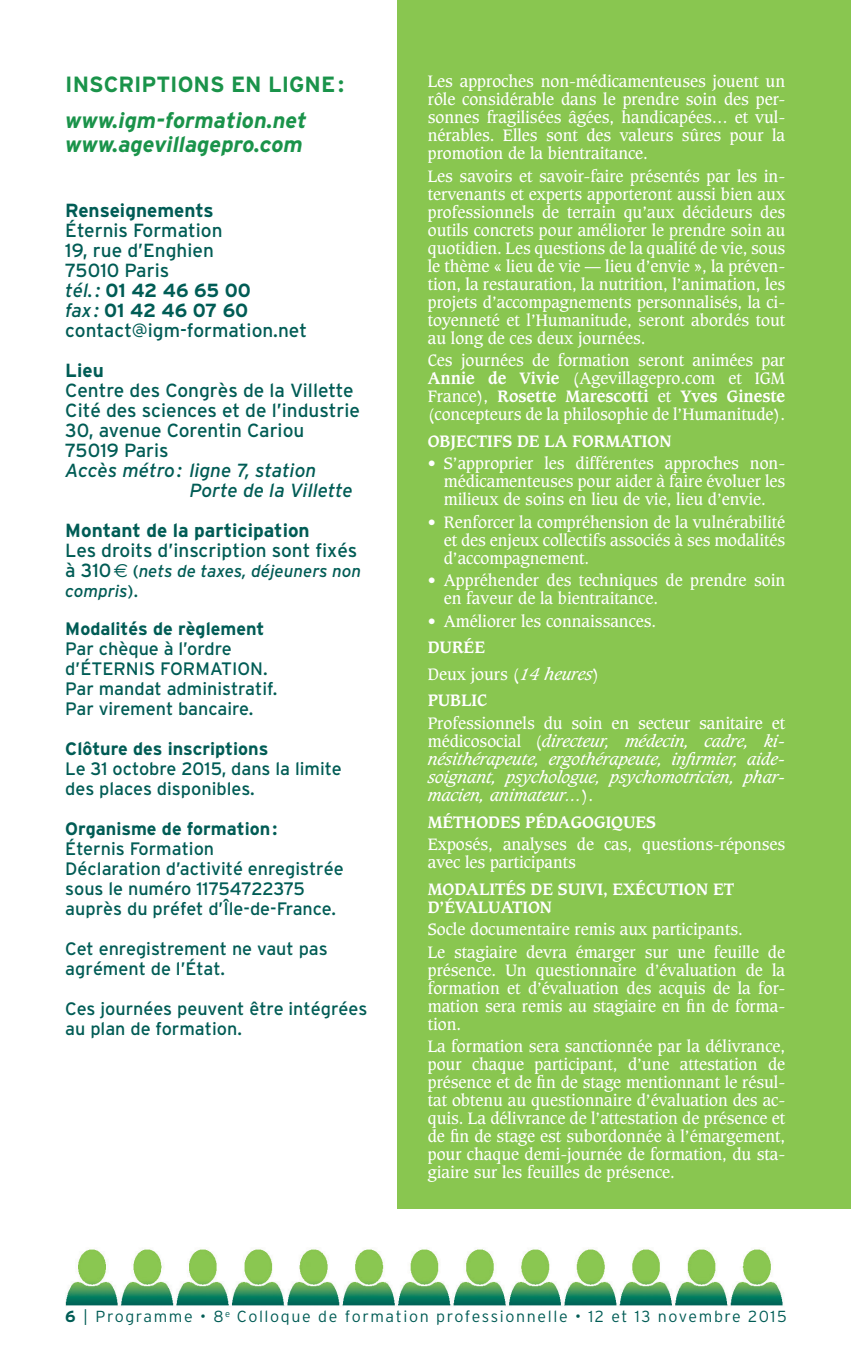
<style>
.page{position:relative;width:851px;height:1361px;background:#fff}
.page>*{position:absolute;margin:0;border:0;box-sizing:border-box;transform-origin:0 0}
.t1{font:italic 700 22px/24px "Interstate";color:#1a934a}
.t2{font:700 22px "Interstate";color:#1a934a}
.t3{font:19px/20px "Interstate";color:#005c55}
.t4{font:700 19px "Interstate";color:#005c55}
.t5{font:italic 19px/20px "Interstate";color:#005c55}
.t6{font:18px/20px "Interstate";color:#005c55}
.t7{font:700 18px "Interstate";color:#005c55}
.t8{font:italic 17px/20px "Interstate";color:#005c55}
.t9{font:16px/18px "Caxton";color:#fff;text-align:justify}
.t10{font:italic 16px/18px "Caxton";color:#fff;text-align:justify}
.t11{font:700 16px/26.6px "Caxton";color:#fff}
.t12{font:300 16px "Interstate";letter-spacing:.1em;color:#005c55}
.s1{font-style:italic}
.s2{font-weight:700}
.s3{font-style:normal;font-size:19px}
.s4{font-family:"Euro Sans";font-style:normal;font-size:19px}
.s5{font-style:normal}
.s6{font-weight:400}
.s7{font-weight:400;font-style:italic}
</style>
<div class="page">
<img style="left:65px;top:1249px;width:718px;height:57px">
<div style="left:397px;top:0;width:453px;height:1208px;background:#89c650"></div>
<h1 class="t2" style="left:65px;top:76px;width:280px">INSCRIPTIONS EN LIGNE :</h1>
<h1 class="t1" style="left:65px;top:110px;width:243px">www.igm-formation.net www.agevillagepro.com</h1>
<p class="t4" style="left:65px;top:203px;width:150px">Renseignements</p>
<p class="t3" style="left:65px;top:222px;width:243px">Éternis Formation<br>19, rue d’Enghien<br>75010 Paris<br><span class="s1">tél. :</span> <span class="s2">01 42 46 65 00<br></span><span class="s1">fax :</span> <span class="s2">01 42 46 07 60 </span>contact@igm-formation.net</p>
<p class="t4" style="left:65px;top:363px;width:40px">Lieu</p>
<p class="t3" style="left:65px;top:382px;width:296px">Centre des Congrès de la Villette<br>Cité des sciences et de l’industrie<br>30, avenue Corentin Cariou<br>75019 Paris</p>
<p class="t5" style="left:189px;top:460px;width:165px;text-indent:-124px">Accès métro : ligne 7, station<br>Porte de la Villette</p>
<p class="t4" style="left:65px;top:523px;width:246px">Montant de la participation</p>
<p class="t3" style="left:65px;top:542px;width:293px">Les droits d’inscription sont fixés</p>
<p class="t8" style="left:65px;top:561px;width:297px"><span class="s3">à 310</span><span class="s4">€</span> <span class="s5">(</span>nets de taxes, déjeuners non compris<span class="s5">).</span></p>
<p class="t7" style="left:65px;top:621px;width:201px">Modalités de règlement</p>
<p class="t6" style="left:65px;top:640px;width:213px">Par chèque à l’ordre d’ÉTERNIS FORMATION.<br>Par mandat administratif.<br>Par virement bancaire.</p>
<p class="t7" style="left:65px;top:741px;width:204px">Clôture des inscriptions</p>
<p class="t6" style="left:65px;top:760px;width:278px">Le 31 octobre 2015, dans la limite des places disponibles.</p>
<p class="t7" style="left:65px;top:821px;width:214px">Organisme de formation :</p>
<p class="t6" style="left:65px;top:840px;width:280px">Éternis Formation<br>Déclaration d’activité enregistrée sous le numéro 11754722375 auprès du préfet d’Île-de-France.</p>
<p class="t6" style="left:65px;top:940px;width:264px">Cet enregistrement ne vaut pas agrément de l’État.</p>
<p class="t6" style="left:65px;top:1000px;width:303px">Ces journées peuvent être intégrées au plan de formation.</p>
<p class="t9" style="left:427px;top:73px;width:359px">Les approches non-médicamenteuses jouent un rôle considérable dans le prendre soin des per&shy;sonnes fragilisées âgées, handicapées… et vul&shy;nérables. Elles sont des valeurs sûres pour la promotion de la bientraitance.</p>
<p class="t9" style="left:427px;top:168px;width:359px">Les savoirs et savoir-faire présentés par les in&shy;tervenants et experts apporteront aussi bien aux professionnels de terrain qu’aux décideurs des outils concrets pour améliorer le prendre soin au quotidien. Les questions de la qualité de vie, sous le thème « lieu de vie — lieu d’envie », la préven&shy;tion, la restauration, la nutrition, l’animation, les projets d’accompagnements personnalisés, la ci&shy;toyenneté et l’Humanitude, seront abordés tout au long de ces deux journées.</p>
<p class="t9" style="left:427px;top:353px;width:359px">Ces journées de formation seront animées par <span class="s2">Annie de Vivie</span> (Agevillagepro.com et IGM France), <span class="s2">Rosette Marescotti</span> et <span class="s2">Yves Gineste </span>(concepteurs de la philosophie de l’Humanitude).</p>
<p class="t11" style="left:427px;top:429px;width:245px">OBJECTIFS DE LA FORMATION</p>
<p class="t9" style="left:443px;top:456px;width:343px;text-indent:-16px">• S’approprier les différentes approches non&shy;médicamenteuses pour aider à faire évoluer les milieux de soins en lieu de vie, lieu d’envie.</p>
<p class="t9" style="left:443px;top:514px;width:343px;text-indent:-16px">• Renforcer la compréhension de la vulnérabilité et des enjeux collectifs associés à ses modalités d’accompagnement.</p>
<p class="t9" style="left:443px;top:573px;width:343px;text-indent:-16px">• Appréhender des techniques de prendre soin en faveur de la bientraitance.</p>
<p class="t9" style="left:427px;top:613px;width:230px">• Améliorer les connaissances.</p>
<p class="t11" style="left:427px;top:635px;width:173px">DURÉE<br><span class="s6">Deux jours (</span><span class="s7">14 heures</span><span class="s6">)<br></span>PUBLIC</p>
<p class="t10" style="left:427px;top:715px;width:359px"><span class="s5">Professionnels du soin en secteur sanitaire et médicosocial (</span>directeur, médecin, cadre, ki&shy;nésithérapeute, ergothérapeute, infirmier, aide&shy;soignant, psychologue, psychomotricien, phar&shy;macien, animateur…<span class="s5">).</span></p>
<p class="t11" style="left:427px;top:809px;width:230px">MÉTHODES PÉDAGOGIQUES</p>
<p class="t9" style="left:427px;top:836px;width:359px">Exposés, analyses de cas, questions-réponses avec les participants</p>
<p class="t11" style="left:427px;top:881px;width:308px;line-height:18px">MODALITÉS DE SUIVI, EXÉCUTION ET<br>D’ÉVALUATION</p>
<p class="t9" style="left:427px;top:919px;width:359px;line-height:22.6px">Socle documentaire remis aux participants.<br>Le stagiaire devra émarger sur une feuille de</p>
<p class="t9" style="left:427px;top:962px;width:359px">présence. Un questionnaire d’évaluation de la formation et d’évaluation des acquis de la for&shy;mation sera remis au stagiaire en fin de forma&shy;tion.</p>
<p class="t9" style="left:427px;top:1038px;width:359px">La formation sera sanctionnée par la délivrance, pour chaque participant, d’une attestation de présence et de fin de stage mentionnant le résul&shy;tat obtenu au questionnaire d’évaluation des ac&shy;quis. La délivrance de l’attestation de présence et de fin de stage est subordonnée à l’émargement, pour chaque demi-journée de formation, du sta&shy;giaire sur les feuilles de présence.</p>
<p class="t12" style="left:65px;top:1307px;width:723px"><span class="s2">6</span> | Programme • 8<sup>e</sup> Colloque de formation professionnelle • 12 et 13 novembre 2015</p>
</div>
